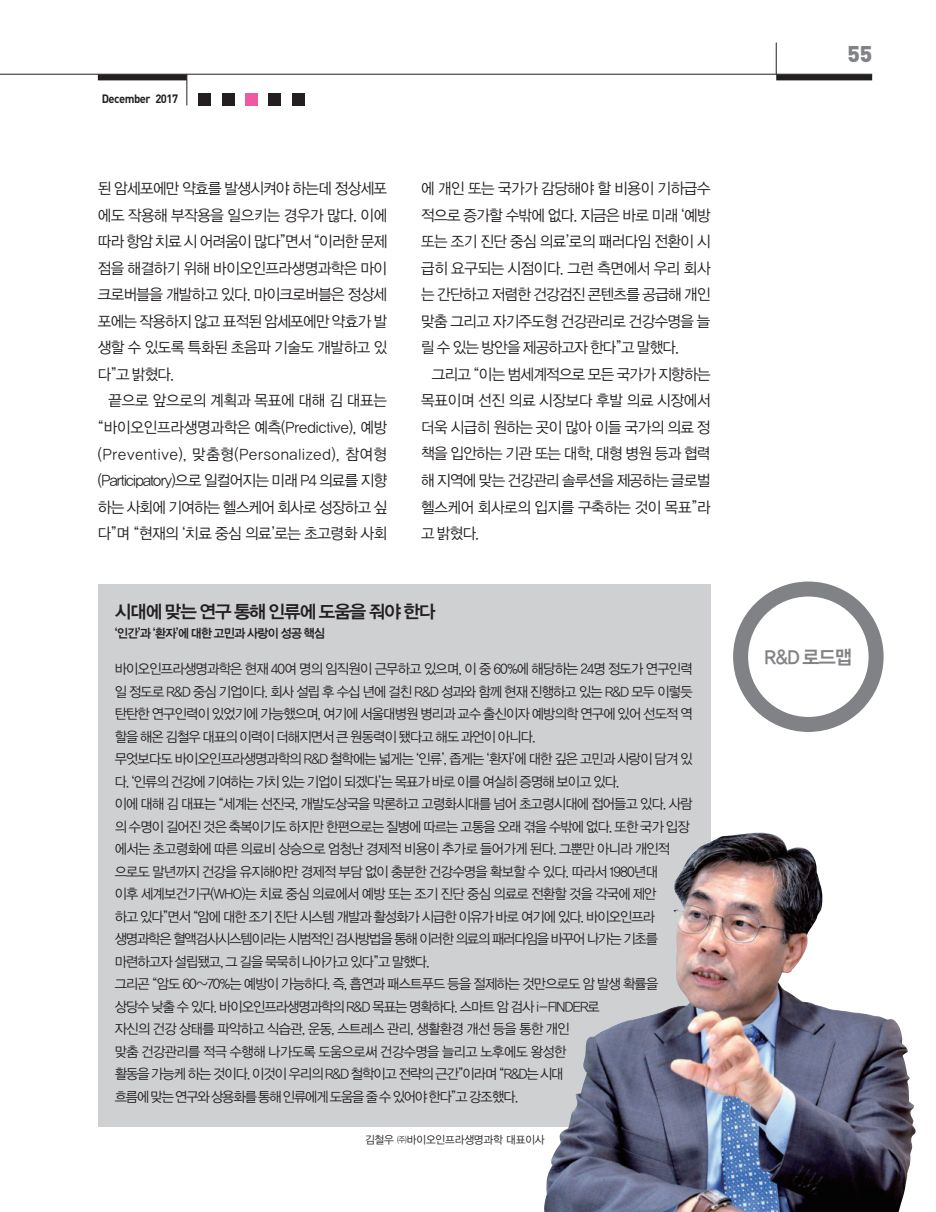
<style>
.page{position:relative;width:936px;height:1212px;background:#fff}
.page>*{position:absolute;margin:0;border:0;box-sizing:border-box;transform-origin:0 0}
.t1{font:900 22.5px "DIN";color:#808285}
.t2{font:19.5px "YDVYGO Std 14";color:#808285;scale:.95 1}
.t3{font:18px "YDVYGO Std 14";letter-spacing:-.055em;color:#231f20}
.t4{font:15.45px/26.5px "YDVYGO Std 12";letter-spacing:-.045em;color:#231f20;text-align:justify;scale:.95 1}
.t5{font:13.95px/22.5px "YDVYGO Std 12";letter-spacing:-.055em;color:#231f20;scale:.95 1}
.t6{font:12.45px "YDVYGO Std 14";letter-spacing:-.045em;color:#231f20;scale:.95 1}
.t7{font:700 12px "DIN";letter-spacing:-.045em;color:#231f20;scale:.93 1}
.t8{font:10.95px "YDVYGO Std 12";letter-spacing:-.01em;color:#231f20;scale:.96 1}
</style>
<div class="page">
<div style="left:98px;top:584px;width:612px;height:543px;background:#cfd0d2"></div>
<hr style="left:0;top:74px;width:872px;height:1px;background:#231f20">
<div style="left:776px;top:74px;width:96px;height:6px;background:#231f20"></div>
<div style="left:98px;top:74px;width:89px;height:6px;background:#231f20"></div>
<hr style="left:776px;top:43px;width:1px;height:31px;background:#231f20">
<hr style="left:186px;top:74px;width:1px;height:31px;background:#231f20">
<div style="left:245px;top:93px;width:13px;height:13px;background:#ef59a1"></div>
<div style="left:222px;top:93px;width:12px;height:13px;background:#231f20"></div>
<div style="left:198px;top:93px;width:13px;height:13px;background:#231f20"></div>
<div style="left:268px;top:93px;width:13px;height:13px;background:#231f20"></div>
<div style="left:292px;top:93px;width:13px;height:13px;background:#231f20"></div>
<div style="left:733px;top:581px;width:150px;height:151px;border:15px solid #808285;border-radius:50%"></div>
<img style="left:544px;top:834px;width:372px;height:378px">
<p class="t7" style="left:102px;top:92px;width:84px">December 2017</p>
<p class="t4" style="left:98px;top:175px;width:306px">된 암세포에만 약효를 발생시켜야 하는데 정상세포 에도 작용해 부작용을 일으키는 경우가 많다. 이에 따라 항암 치료 시 어려움이 많다”면서 “이러한 문제 점을 해결하기 위해 바이오인프라생명과학은 마이 크로버블을 개발하고 있다. 마이크로버블은 정상세 포에는 작용하지 않고 표적된 암세포에만 약효가 발 생할 수 있도록 특화된 초음파 기술도 개발하고 있 다”고 밝혔다.</p>
<p class="t4" style="left:98px;top:388px;width:306px;text-indent:11px">끝으로 앞으로의 계획과 목표에 대해 김 대표는 “바이오인프라생명과학은 예측(Predictive), 예방 (Preventive), 맞춤형(Personalized), 참여형 (Participatory)으로 일컬어지는 미래 P4 의료를 지향 하는 사회에 기여하는 헬스케어 회사로 성장하고 싶 다”며 “현재의 ‘치료 중심 의료’로는 초고령화 사회</p>
<p class="t4" style="left:421px;top:175px;width:306px">에 개인 또는 국가가 감당해야 할 비용이 기하급수 적으로 증가할 수밖에 없다. 지금은 바로 미래 ‘예방 또는 조기 진단 중심 의료’로의 패러다임 전환이 시 급히 요구되는 시점이다. 그런 측면에서 우리 회사 는 간단하고 저렴한 건강검진 콘텐츠를 공급해 개인 맞춤 그리고 자기주도형 건강관리로 건강수명을 늘 릴 수 있는 방안을 제공하고자 한다”고 말했다.</p>
<p class="t4" style="left:421px;top:361px;width:306px;text-indent:11px">그리고 “이는 범세계적으로 모든 국가가 지향하는 목표이며 선진 의료 시장보다 후발 의료 시장에서 더욱 시급히 원하는 곳이 많아 이들 국가의 의료 정 책을 입안하는 기관 또는 대학, 대형 병원 등과 협력 해 지역에 맞는 건강관리 솔루션을 제공하는 글로벌 헬스케어 회사로의 입지를 구축하는 것이 목표”라 고 밝혔다.</p>
<p class="t3" style="left:115px;top:603px;width:322px">시대에 맞는 연구 통해 인류에 도움을 줘야 한다</p>
<p class="t6" style="left:115px;top:627px;width:223px">‘인간’과 ‘환자’에 대한 고민과 사랑이 성공 핵심</p>
<p class="t5" style="left:115px;top:658px;width:610px">바이오인프라생명과학은 현재 40여 명의 임직원이 근무하고 있으며, 이 중 60%에 해당하는 24명 정도가 연구인력 일 정도로 R&amp;D 중심 기업이다. 회사 설립 후 수십 년에 걸친 R&amp;D 성과와 함께 현재 진행하고 있는 R&amp;D 모두 이렇듯 탄탄한 연구인력이 있었기에 가능했으며, 여기에 서울대병원 병리과 교수 출신이자 예방의학 연구에 있어 선도적 역 할을 해온 김철우 대표의 이력이 더해지면서 큰 원동력이 됐다고 해도 과언이 아니다.<br>무엇보다도 바이오인프라생명과학의 R&amp;D 철학에는 넓게는 ‘인류’, 좁게는 ‘환자’에 대한 깊은 고민과 사랑이 담겨 있 다. ‘인류의 건강에 기여하는 가치 있는 기업이 되겠다’는 목표가 바로 이를 여실히 증명해 보이고 있다.<br>이에 대해 김 대표는 “세계는 선진국, 개발도상국을 막론하고 고령화시대를 넘어 초고령시대에 접어들고 있다. 사람 의 수명이 길어진 것은 축복이기도 하지만 한편으로는 질병에 따르는 고통을 오래 겪을 수밖에 없다. 또한 국가 입장 에서는 초고령화에 따른 의료비 상승으로 엄청난 경제적 비용이 추가로 들어가게 된다. 그뿐만 아니라 개인적 으로도 말년까지 건강을 유지해야만 경제적 부담 없이 충분한 건강수명을 확보할 수 있다. 따라서 1980년대<br>이후 세계보건기구(WHO)는 치료 중심 의료에서 예방 또는 조기 진단 중심 의료로 전환할 것을 각국에 제안<br>하고 있다”면서 “암에 대한 조기 진단 시스템 개발과 활성화가 시급한 이유가 바로 여기에 있다. 바이오인프라 생명과학은 혈액검사시스템이라는 시범적인 검사방법을 통해 이러한 의료의 패러다임을 바꾸어 나가는 기초를 마련하고자 설립됐고, 그 길을 묵묵히 나아가고 있다”고 말했다.<br>그리곤 “암도 60~70%는 예방이 가능하다. 즉, 흡연과 패스트푸드 등을 절제하는 것만으로도 암 발생 확률을 상당수 낮출 수 있다. 바이오인프라생명과학의 R&amp;D 목표는 명확하다. 스마트 암 검사 i-FINDER로<br>자신의 건강 상태를 파악하고 식습관, 운동, 스트레스 관리, 생활환경 개선 등을 통한 개인<br>맞춤 건강관리를 적극 수행해 나가도록 도움으로써 건강수명을 늘리고 노후에도 왕성한<br>활동을 가능케 하는 것이다. 이것이 우리의 R&amp;D 철학이고 전략의 근간”이라며 “R&amp;D는 시대<br>흐름에 맞는 연구와 상용화를 통해 인류에게 도움을 줄 수 있어야 한다”고 강조했다.</p>
<p class="t8" style="left:365px;top:1134px;width:188px">김철우 ㈜바이오인프라생명과학 대표이사</p>
<h1 class="t1" style="left:847px;top:41px;width:26px">55</h1>
<h2 class="t2" style="left:764px;top:647px;width:94px">R&amp;D 로드맵</h2>
</div>
